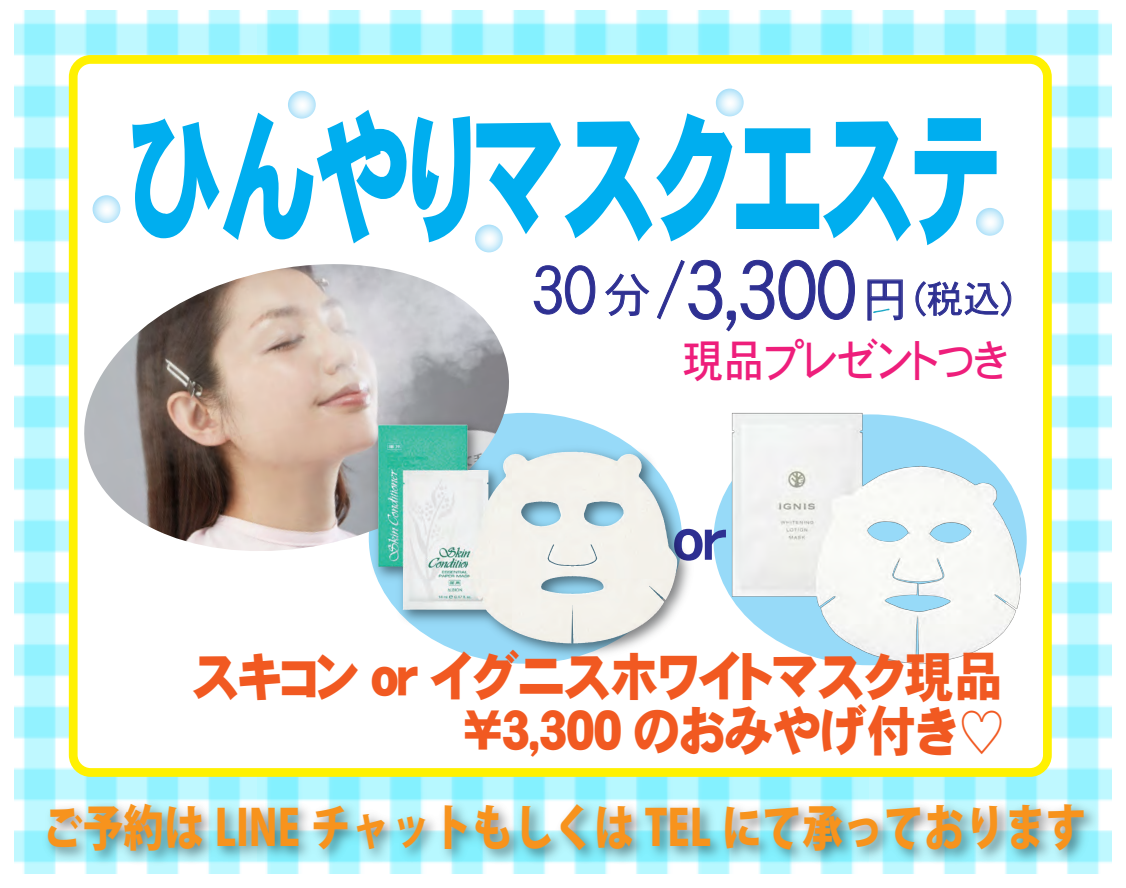
<style>
.page{position:relative;width:1126px;height:888px;background:#fff}
.page>*{position:absolute;margin:0;border:0;box-sizing:border-box;transform-origin:0 0}
.t1{font:148.58px "DFHS Gothic W9 WING RKSJ H";color:#00aeef;scale:.65 1}
.t2{font:81.55px "DFHS Gothic W3 WING RKSJ H";color:#2e3092;scale:.9 1}
.t3{font:66.67px "DFHS Gothic W3 WING RKSJ H";color:#2e3092;scale:.9 1}
.t4{font:58.45px "DFHS Gothic W7 WING RKSJ H";color:#2e3092}
.t5{font:54.25px/54.8px "DFHS Gothic W9 WING RKSJ H";color:#f15921;text-align:right;scale:.91 1}
.t6{font:800 49.35px "Koz Go Pr 6 N";color:#f7931d;scale:.82 1}
.t7{font:45.85px "DFHS Gothic W5 WING RKSJ H";color:#ee1e7b;scale:.9 1}
.s1{font-size:48.12px}
.s2{font-size:37.1px}
.s3{font-family:"Koz Go Pr 6 N"}
</style>
<div class="page">
<img style="left:15px;top:10px;width:839px;height:863px">
<img style="left:258px;top:11px;width:853px;height:852px">
<div style="left:73px;top:59px;width:974px;height:713px;background:#fff;border-radius:18px"></div>
<div style="left:69px;top:55px;width:983px;height:722px;border:9px solid #fff101;border-radius:18px"></div>
<svg style="left:533px;top:265px;width:63px;height:50px"></svg>
<svg style="left:657px;top:259px;width:198px;height:73px"></svg>
<svg style="left:605px;top:273px;width:45px;height:43px"></svg>
<svg style="left:867px;top:279px;width:36px;height:42px"></svg>
<svg style="left:915px;top:281px;width:97px;height:36px"></svg>
<img style="left:729px;top:412px;width:296px;height:254px">
<svg style="left:93px;top:195px;width:27px;height:28px"></svg>
<svg style="left:716px;top:89px;width:28px;height:27px"></svg>
<svg style="left:976px;top:208px;width:28px;height:28px"></svg>
<svg style="left:288px;top:91px;width:28px;height:28px"></svg>
<svg style="left:475px;top:225px;width:28px;height:27px"></svg>
<img style="left:70px;top:264px;width:453px;height:304px">
<img style="left:368px;top:415px;width:322px;height:249px">
<img style="left:378px;top:425px;width:229px;height:219px">
<img style="left:32px;top:792px;width:1074px;height:82px">
<h1 class="t1" style="left:130px;top:103px;width:1337px">ひんやりマスクエステ</h1>
<p class="t3" style="left:531px;top:257px;width:172px">30　　/</p>
<h2 class="t2" style="left:603px;top:249px;width:463px"><span class="s1">分</span> 3,300<span class="s1">円</span><span class="s2">（税込）</span></h2>
<p class="t7" style="left:682px;top:338px;width:363px">現品プレゼントつき</p>
<p class="t4" style="left:673px;top:510px;width:55px">or</p>
<p class="t5" style="left:192px;top:649px;width:896px">スキコン or イグニスホワイトマスク現品￥3,300 のおみやげ付き<span class="s3">♡</span></p>
<p class="t6" style="left:42px;top:800px;width:1274px">ご予約は LINE チャットもしくは TEL にて承っております</p>
</div>
